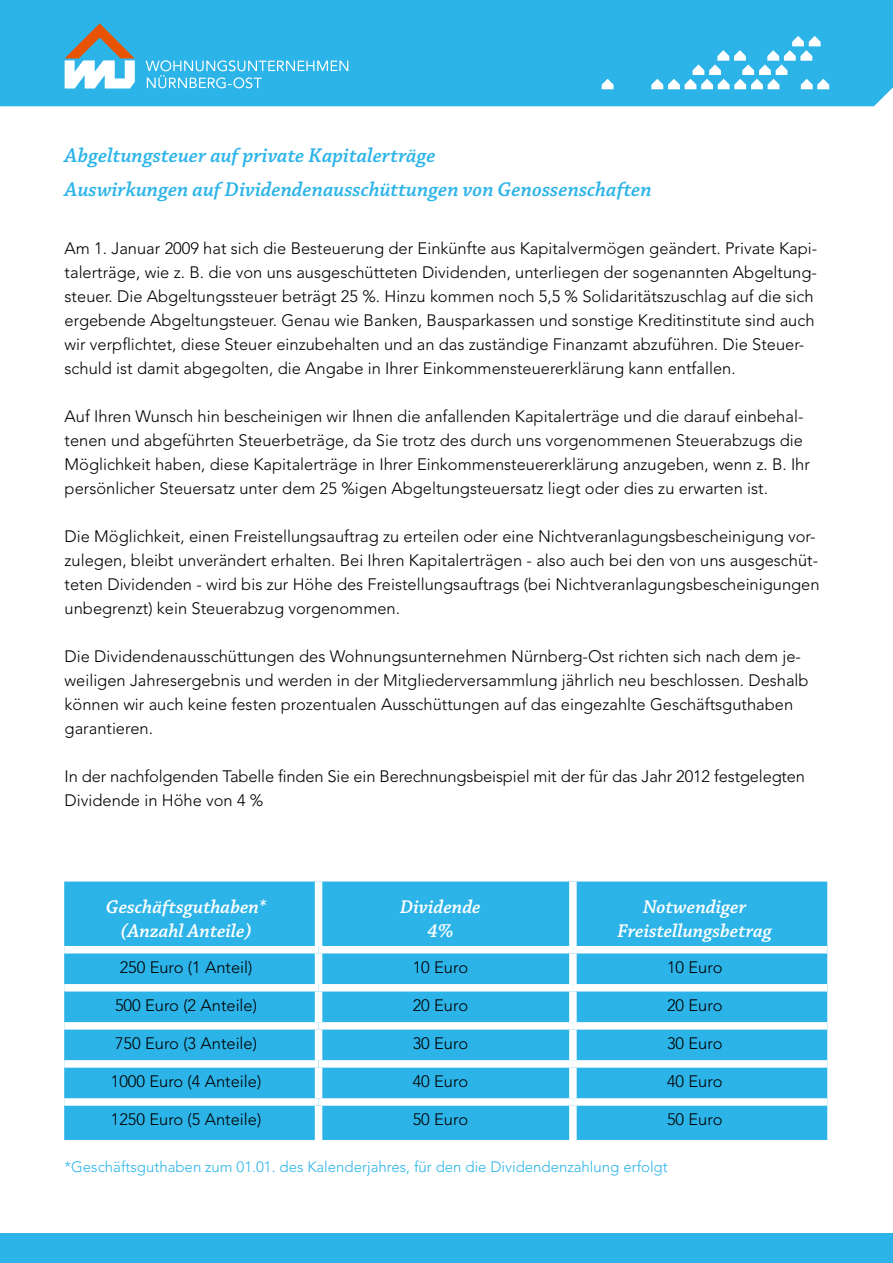
<style>
.page{position:relative;width:893px;height:1263px;background:#fff}
.page>*{position:absolute;margin:0;border:0;box-sizing:border-box;transform-origin:0 0}
.t1{font:italic 600 21px/34px "Chaparral Pro";color:#2cb4e9}
.t2{font:italic 600 19.5px/24px "Chaparral Pro";color:#fff;text-align:center}
.t3{font:300 16.5px/24px "Avenir";color:#000}
.t4{font:300 15px "Avenir";color:#2cb4e9}
</style>
<div class="page">
<div style="left:0;top:0;width:893px;height:106px;background:#2cb4e9"></div>
<svg style="left:602px;top:79px;width:11px;height:10px"></svg>
<svg style="left:651px;top:36px;width:178px;height:53px"></svg>
<div style="left:0;top:1233px;width:893px;height:30px;background:#2cb4e9"></div>
<svg style="left:65px;top:23px;width:70px;height:65px"></svg>
<svg style="left:146px;top:60px;width:202px;height:28px;background:#52c1ec"></svg>
<div style="left:64px;top:881px;width:763px;height:259px;background:#2cb4e9"></div>
<div style="left:315px;top:881px;width:7px;height:65px;background:#fff"></div>
<div style="left:569px;top:881px;width:8px;height:65px;background:#fff"></div>
<div style="left:64px;top:946px;width:255px;height:7px;background:#fff"></div>
<div style="left:319px;top:946px;width:254px;height:7px;background:#fff"></div>
<div style="left:315px;top:953px;width:7px;height:31px;background:#fff"></div>
<div style="left:573px;top:946px;width:254px;height:7px;background:#fff"></div>
<div style="left:569px;top:953px;width:8px;height:31px;background:#fff"></div>
<div style="left:64px;top:984px;width:255px;height:7px;background:#fff"></div>
<div style="left:319px;top:984px;width:254px;height:7px;background:#fff"></div>
<div style="left:315px;top:991px;width:7px;height:31px;background:#fff"></div>
<div style="left:573px;top:984px;width:254px;height:7px;background:#fff"></div>
<div style="left:569px;top:991px;width:8px;height:31px;background:#fff"></div>
<div style="left:64px;top:1022px;width:255px;height:7px;background:#fff"></div>
<div style="left:319px;top:1022px;width:254px;height:7px;background:#fff"></div>
<div style="left:315px;top:1029px;width:7px;height:31px;background:#fff"></div>
<div style="left:573px;top:1022px;width:254px;height:7px;background:#fff"></div>
<div style="left:569px;top:1029px;width:8px;height:31px;background:#fff"></div>
<div style="left:64px;top:1060px;width:255px;height:8px;background:#fff"></div>
<div style="left:319px;top:1060px;width:254px;height:8px;background:#fff"></div>
<div style="left:315px;top:1068px;width:7px;height:30px;background:#fff"></div>
<div style="left:573px;top:1060px;width:254px;height:8px;background:#fff"></div>
<div style="left:569px;top:1068px;width:8px;height:30px;background:#fff"></div>
<div style="left:64px;top:1098px;width:255px;height:8px;background:#fff"></div>
<div style="left:319px;top:1098px;width:254px;height:8px;background:#fff"></div>
<div style="left:315px;top:1106px;width:7px;height:34px;background:#fff"></div>
<div style="left:573px;top:1098px;width:254px;height:8px;background:#fff"></div>
<div style="left:569px;top:1106px;width:8px;height:34px;background:#fff"></div>
<p class="t1" style="left:65px;top:139px;width:589px">Abgeltungsteuer auf private Kapitalerträge<br>Auswirkungen auf Dividendenausschüttungen von Genossenschaften</p>
<p class="t3" style="left:65px;top:237px;width:754px">Am 1. Januar 2009 hat sich die Besteuerung der Einkünfte aus Kapitalvermögen geändert. Private Kapi&shy;talerträge, wie z. B. die von uns ausgeschütteten Dividenden, unterliegen der sogenannten Abgeltung&shy;steuer. Die Abgeltungssteuer beträgt 25 %. Hinzu kommen noch 5,5 % Solidaritätszuschlag auf die sich ergebende Abgeltungsteuer. Genau wie Banken, Bausparkassen und sonstige Kreditinstitute sind auch wir verpflichtet, diese Steuer einzubehalten und an das zuständige Finanzamt abzuführen. Die Steuer&shy;schuld ist damit abgegolten, die Angabe in Ihrer Einkommensteuererklärung kann entfallen.</p>
<p class="t3" style="left:65px;top:405px;width:747px">Auf Ihren Wunsch hin bescheinigen wir Ihnen die anfallenden Kapitalerträge und die darauf einbehal&shy;tenen und abgeführten Steuerbeträge, da Sie trotz des durch uns vorgenommenen Steuerabzugs die Möglichkeit haben, diese Kapitalerträge in Ihrer Einkommensteuererklärung anzugeben, wenn z. B. Ihr persönlicher Steuersatz unter dem 25 %igen Abgeltungsteuersatz liegt oder dies zu erwarten ist.</p>
<p class="t3" style="left:65px;top:525px;width:756px">Die Möglichkeit, einen Freistellungsauftrag zu erteilen oder eine Nichtveranlagungsbescheinigung vor&shy;zulegen, bleibt unverändert erhalten. Bei Ihren Kapitalerträgen - also auch bei den von uns ausgeschüt&shy;teten Dividenden - wird bis zur Höhe des Freistellungsauftrags (bei Nichtveranlagungsbescheinigungen unbegrenzt) kein Steuerabzug vorgenommen.</p>
<p class="t3" style="left:65px;top:645px;width:745px">Die Dividendenausschüttungen des Wohnungsunternehmen Nürnberg-Ost richten sich nach dem je&shy;weiligen Jahresergebnis und werden in der Mitgliederversammlung jährlich neu beschlossen. Deshalb können wir auch keine festen prozentualen Ausschüttungen auf das eingezahlte Geschäftsguthaben garantieren.</p>
<p class="t3" style="left:65px;top:765px;width:742px">In der nachfolgenden Tabelle finden Sie ein Berechnungsbeispiel mit der für das Jahr 2012 festgelegten<br>Dividende in Höhe von 4 %</p>
<p class="t2" style="left:106px;top:895px;width:162px">Geschäftsguthaben* (Anzahl Anteile)</p>
<p class="t2" style="left:400px;top:895px;width:82px">Dividende<br>4%</p>
<p class="t2" style="left:617px;top:895px;width:156px">Notwendiger<br>Freistellungsbetrag</p>
<p class="t3" style="left:120px;top:955px;width:134px">250 Euro (1 Anteil)</p>
<p class="t3" style="left:413px;top:955px;width:57px">10 Euro</p>
<p class="t3" style="left:667px;top:955px;width:57px">10 Euro</p>
<p class="t3" style="left:115px;top:993px;width:143px">500 Euro (2 Anteile)</p>
<p class="t3" style="left:413px;top:993px;width:57px">20 Euro</p>
<p class="t3" style="left:667px;top:993px;width:57px">20 Euro</p>
<p class="t3" style="left:115px;top:1031px;width:143px">750 Euro (3 Anteile)</p>
<p class="t3" style="left:413px;top:1031px;width:57px">30 Euro</p>
<p class="t3" style="left:667px;top:1031px;width:57px">30 Euro</p>
<p class="t3" style="left:111px;top:1069px;width:152px">1000 Euro (4 Anteile)</p>
<p class="t3" style="left:413px;top:1069px;width:57px">40 Euro</p>
<p class="t3" style="left:667px;top:1069px;width:57px">40 Euro</p>
<p class="t3" style="left:111px;top:1107px;width:152px">1250 Euro (5 Anteile)</p>
<p class="t3" style="left:413px;top:1107px;width:57px">50 Euro</p>
<p class="t3" style="left:667px;top:1107px;width:57px">50 Euro</p>
<p class="t4" style="left:65px;top:1158px;width:605px">*Geschäftsguthaben zum 01.01. des Kalenderjahres, für den die Dividendenzahlung erfolgt</p>
</div>
